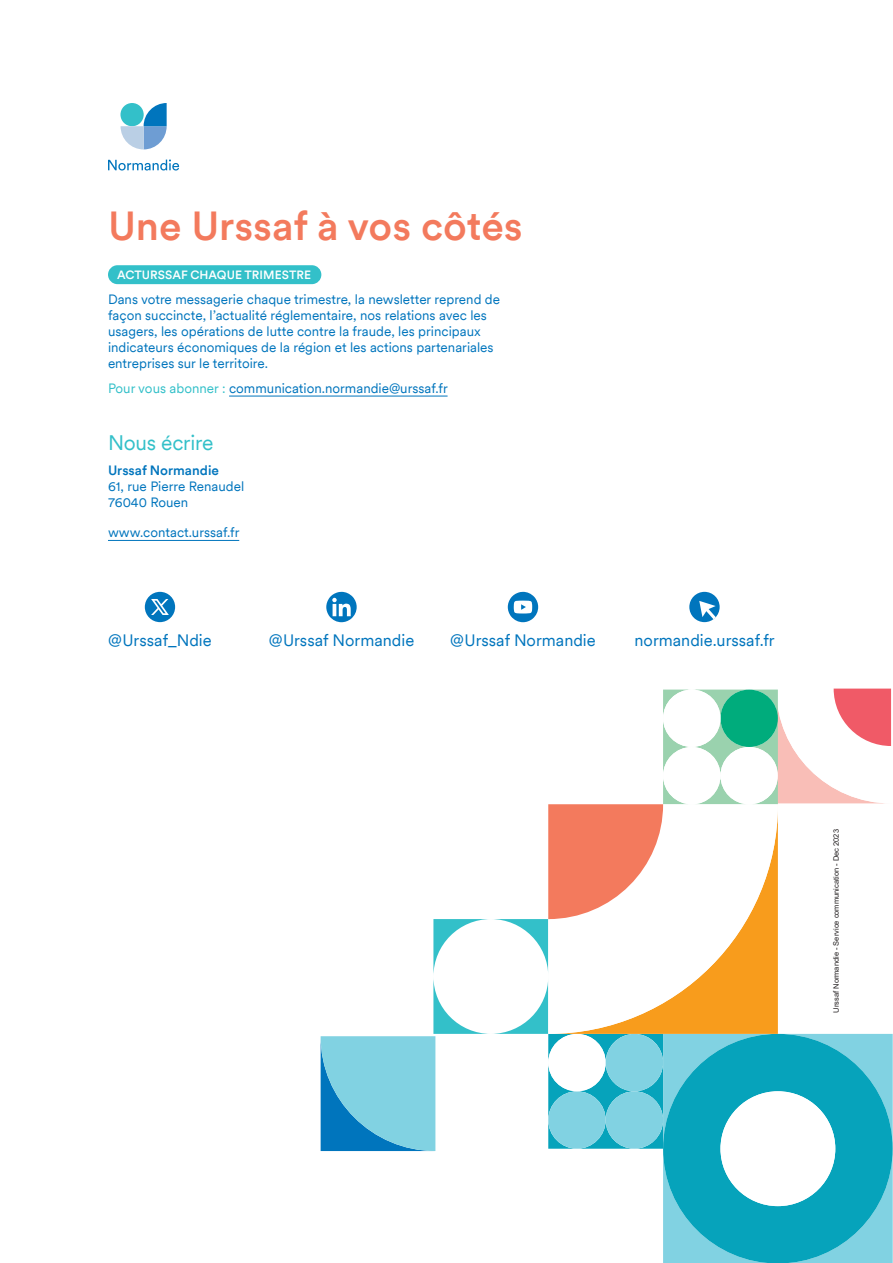
<style>
.page{position:relative;width:893px;height:1263px;background:#fff}
.page>*{position:absolute;margin:0;border:0;box-sizing:border-box;transform-origin:0 0}
.t1{font:500 40.5px "Circular";color:#f37a5d}
.Sous_titre{font:21px "Circular";letter-spacing:-.01em;color:#33c0c9}
.réseaux_sociaux{font:16.5px "Circular";color:#0075bd}
.H2_titre_25{font:13.5px/16.2px "Circular";color:#0075bd}
.Texte_courant{font:13.5px "Circular";color:#0075bd}
.Texte_courant-2{font:500 13.5px "Circular";color:#0075bd}
.TEXTE{font:500 12px "Circular";letter-spacing:.005em;color:#fff}
.PREMIER_TITRE_rose{font:7.5px "Arial";color:#231f20}
.s1{color:#33c0c9}
</style>
<div class="page">
<hr style="left:229px;top:396px;width:219px;height:1px;background:#0075bd">
<hr style="left:108px;top:540px;width:131px;height:1px;background:#0075bd">
<div style="left:108px;top:265px;width:213px;height:19px;background:#33c0c9;border-radius:9px"></div>
<svg style="left:663px;top:1151px;width:230px;height:112px;background:#28b0c5"></svg>
<div style="left:720px;top:1091px;width:115px;height:115px;background:#fff;border-radius:50%"></div>
<svg style="left:321px;top:689px;width:572px;height:462px"></svg>
<svg style="left:508px;top:592px;width:30px;height:30px"></svg>
<div style="left:145px;top:592px;width:30px;height:30px;background:#0075bd;border-radius:50%"></div>
<svg style="left:151px;top:599px;width:18px;height:16px"></svg>
<svg style="left:326px;top:592px;width:31px;height:30px"></svg>
<div style="left:689px;top:592px;width:31px;height:30px;background:#0075bd;border-radius:50%"></div>
<svg style="left:699px;top:601px;width:17px;height:18px"></svg>
<svg style="left:121px;top:103px;width:46px;height:46px"></svg>
<svg style="left:108px;top:159px;width:71px;height:12px"></svg>
<p class="t1" style="left:108px;top:198px;width:416px">Une Urssaf à vos côtés</p>
<p class="TEXTE" style="left:117px;top:267px;width:195px">ACTURSSAF CHAQUE TRIMESTRE</p>
<h2 class="H2_titre_25" style="left:108px;top:290px;width:394px">Dans votre messagerie chaque trimestre, la newsletter reprend de façon succincte, l’actualité réglementaire, nos relations avec les usagers, les opérations de lutte contre la fraude, les principaux indicateurs économiques de la région et les actions partenariales entreprises sur le territoire.</h2>
<p class="Texte_courant" style="left:108px;top:379px;width:341px"><span class="s1">Pour vous abonner :</span> communication.normandie@urssaf.fr</p>
<p class="Sous_titre" style="left:108px;top:429px;width:107px">Nous écrire</p>
<p class="Texte_courant-2" style="left:108px;top:461px;width:113px">Urssaf Normandie</p>
<p class="Texte_courant" style="left:108px;top:477px;width:138px">61, rue Pierre Renaudel</p>
<p class="Texte_courant" style="left:108px;top:493px;width:82px">76040 Rouen</p>
<p class="Texte_courant" style="left:108px;top:524px;width:133px">www.contact.urssaf.fr</p>
<p class="réseaux_sociaux" style="left:108px;top:629px;width:105px">@Urssaf_Ndie</p>
<p class="réseaux_sociaux" style="left:269px;top:629px;width:147px">@Urssaf Normandie</p>
<p class="réseaux_sociaux" style="left:450px;top:629px;width:147px">@Urssaf Normandie</p>
<p class="réseaux_sociaux" style="left:634px;top:629px;width:142px">normandie.urssaf.fr</p>
<p class="PREMIER_TITRE_rose" style="left:831px;top:1013px;width:185px;rotate:-90deg">Urssaf Normandie - Service communication - Dec 2023</p>
</div>
